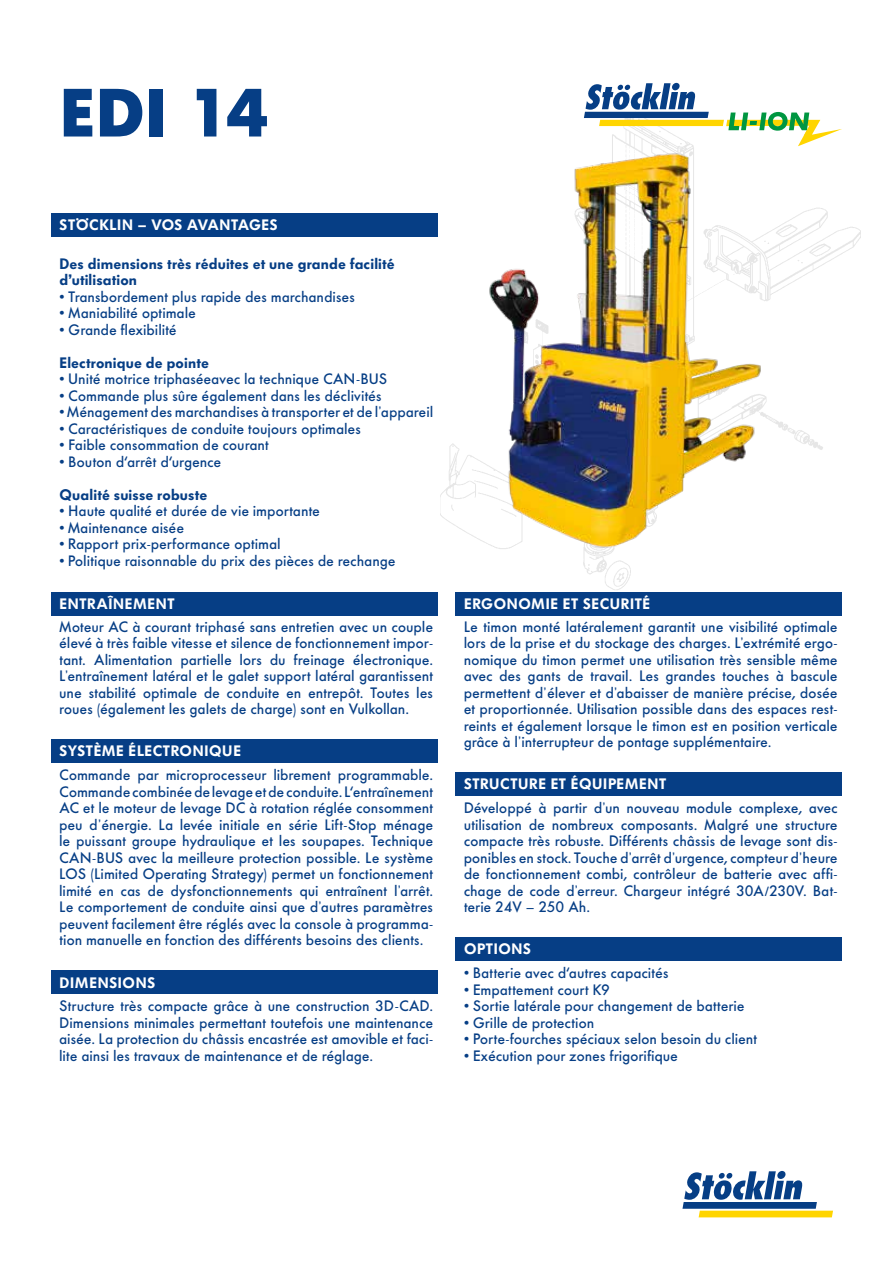
<style>
.page{position:relative;width:893px;height:1263px;background:#fff}
.page>*{position:absolute;margin:0;border:0;box-sizing:border-box;transform-origin:0 0}
.t1{font:700 67.5px "Futura BQ";color:#063e85}
.t2{font:500 15px/16.5px "Futura BQ";letter-spacing:.015em;color:#063e85;text-align:justify}
.t3{font:600 15px "Futura BQ";letter-spacing:.045em;color:#fff}
.t4{font:600 15px/16.5px "Futura BQ";letter-spacing:.01em;color:#063e85}
</style>
<div class="page">
<img style="left:440px;top:146px;width:420px;height:444px">
<img style="left:471px;top:146px;width:306px;height:411px">
<svg style="left:584px;top:83px;width:258px;height:63px"></svg>
<svg style="left:682px;top:1171px;width:151px;height:46px"></svg>
<div style="left:51px;top:592px;width:386px;height:23px;background:#063e85"></div>
<div style="left:51px;top:740px;width:386px;height:23px;background:#063e85"></div>
<div style="left:51px;top:971px;width:386px;height:23px;background:#063e85"></div>
<div style="left:455px;top:592px;width:387px;height:23px;background:#063e85"></div>
<div style="left:455px;top:773px;width:387px;height:23px;background:#063e85"></div>
<div style="left:455px;top:938px;width:387px;height:23px;background:#063e85"></div>
<div style="left:51px;top:213px;width:386px;height:24px;background:#063e85"></div>
<h1 class="t1" style="left:60px;top:71px;width:211px">EDI 14</h1>
<p class="t3" style="left:60px;top:216px;width:220px">STÖCKLIN – VOS AVANTAGES</p>
<p class="t4" style="left:60px;top:255px;width:337px">Des dimensions très réduites et une grande facilité d’utilisation</p>
<p class="t2" style="left:60px;top:288px;width:297px">• Transbordement plus rapide des marchandises</p>
<p class="t2" style="left:60px;top:305px;width:138px">• Maniabilité optimale</p>
<p class="t2" style="left:60px;top:321px;width:119px">• Grande flexibilité</p>
<p class="t4" style="left:60px;top:354px;width:151px">Electronique de pointe</p>
<p class="t2" style="left:60px;top:371px;width:329px">• Unité motrice triphaséeavec la technique CAN-BUS</p>
<p class="t2" style="left:60px;top:387px;width:324px">• Commande plus sûre également dans les déclivités</p>
<p class="t2" style="left:60px;top:404px;width:375px">• Ménagement des marchandises à transporter et de l’appareil</p>
<p class="t2" style="left:60px;top:420px;width:303px">• Caractéristiques de conduite toujours optimales</p>
<p class="t2" style="left:60px;top:437px;width:211px">• Faible consommation de courant</p>
<p class="t2" style="left:60px;top:453px;width:163px">• Bouton d‘arrêt d‘urgence</p>
<p class="t4" style="left:60px;top:486px;width:149px">Qualité suisse robuste</p>
<p class="t2" style="left:60px;top:503px;width:262px">• Haute qualité et durée de vie importante</p>
<p class="t2" style="left:60px;top:519px;width:126px">• Maintenance aisée</p>
<p class="t2" style="left:60px;top:536px;width:223px">• Rapport prix-performance optimal</p>
<p class="t2" style="left:60px;top:552px;width:338px">• Politique raisonnable du prix des pièces de rechange</p>
<p class="t3" style="left:60px;top:595px;width:117px">ENTRAÎNEMENT</p>
<p class="t2" style="left:60px;top:618px;width:375px">Moteur AC à courant triphasé sans entretien avec un couple élevé à très faible vitesse et silence de fonctionnement impor&shy;tant. Alimentation partielle lors du freinage électronique.<br>L’entraînement latéral et le galet support latéral garantissent une stabilité optimale de conduite en entrepôt. Toutes les roues (également les galets de charge) sont en Vulkollan.</p>
<p class="t3" style="left:60px;top:742px;width:183px">SYSTÈME ÉLECTRONIQUE</p>
<p class="t2" style="left:60px;top:767px;width:375px">Commande par microprocesseur librement programmable.<br>Commande combinée de levage et de conduite. L‘entraînement AC et le moteur de levage DC à rotation réglée consomment peu d’énergie. La levée initiale en série Lift-Stop ménage le puissant groupe hydraulique et les soupapes. Technique CAN-BUS avec la meilleure protection possible. Le système LOS (Limited Operating Strategy) permet un fonctionnement limité en cas de dysfonctionnements qui entraînent l’arrêt.<br>Le comportement de conduite ainsi que d’autres paramètres peuvent facilement être réglés avec la console à programma&shy;tion manuelle en fonction des différents besoins des clients.</p>
<p class="t3" style="left:60px;top:973px;width:97px">DIMENSIONS</p>
<p class="t2" style="left:60px;top:998px;width:375px">Structure très compacte grâce à une construction 3D-CAD.<br>Dimensions minimales permettant toutefois une maintenance aisée. La protection du châssis encastrée est amovible et faci&shy;lite ainsi les travaux de maintenance et de réglage.</p>
<p class="t3" style="left:464px;top:595px;width:188px">ERGONOMIE ET SECURITÉ</p>
<p class="t2" style="left:464px;top:618px;width:375px">Le timon monté latéralement garantit une visibilité optimale lors de la prise et du stockage des charges. L’extrémité ergo&shy;nomique du timon permet une utilisation très sensible même avec des gants de travail. Les grandes touches à bascule permettent d’élever et d’abaisser de manière précise, dosée et proportionnée. Utilisation possible dans des espaces rest&shy;reints et également lorsque le timon est en position verticale grâce à l’interrupteur de pontage supplémentaire.</p>
<p class="t3" style="left:464px;top:775px;width:204px">STRUCTURE ET ÉQUIPEMENT</p>
<p class="t2" style="left:464px;top:800px;width:375px">Développé à partir d’un nouveau module complexe, avec utilisation de nombreux composants. Malgré une structure compacte très robuste. Différents châssis de levage sont dis&shy;ponibles en stock. Touche d’arrêt d’urgence, compteur d’heure de fonctionnement combi, contrôleur de batterie avec affi&shy;chage de code d’erreur. Chargeur intégré 30A/230V. Bat&shy;terie 24V – 250 Ah.</p>
<p class="t3" style="left:464px;top:940px;width:69px">OPTIONS</p>
<p class="t2" style="left:464px;top:965px;width:206px">• Batterie avec d‘autres capacités</p>
<p class="t2" style="left:464px;top:981px;width:147px">• Empattement court K9</p>
<p class="t2" style="left:464px;top:998px;width:282px">• Sortie latérale pour changement de batterie</p>
<p class="t2" style="left:464px;top:1014px;width:132px">• Grille de protection</p>
<p class="t2" style="left:464px;top:1031px;width:295px">• Porte-fourches spéciaux selon besoin du client</p>
<p class="t2" style="left:464px;top:1047px;width:216px">• Exécution pour zones frigorifique</p>
</div>
